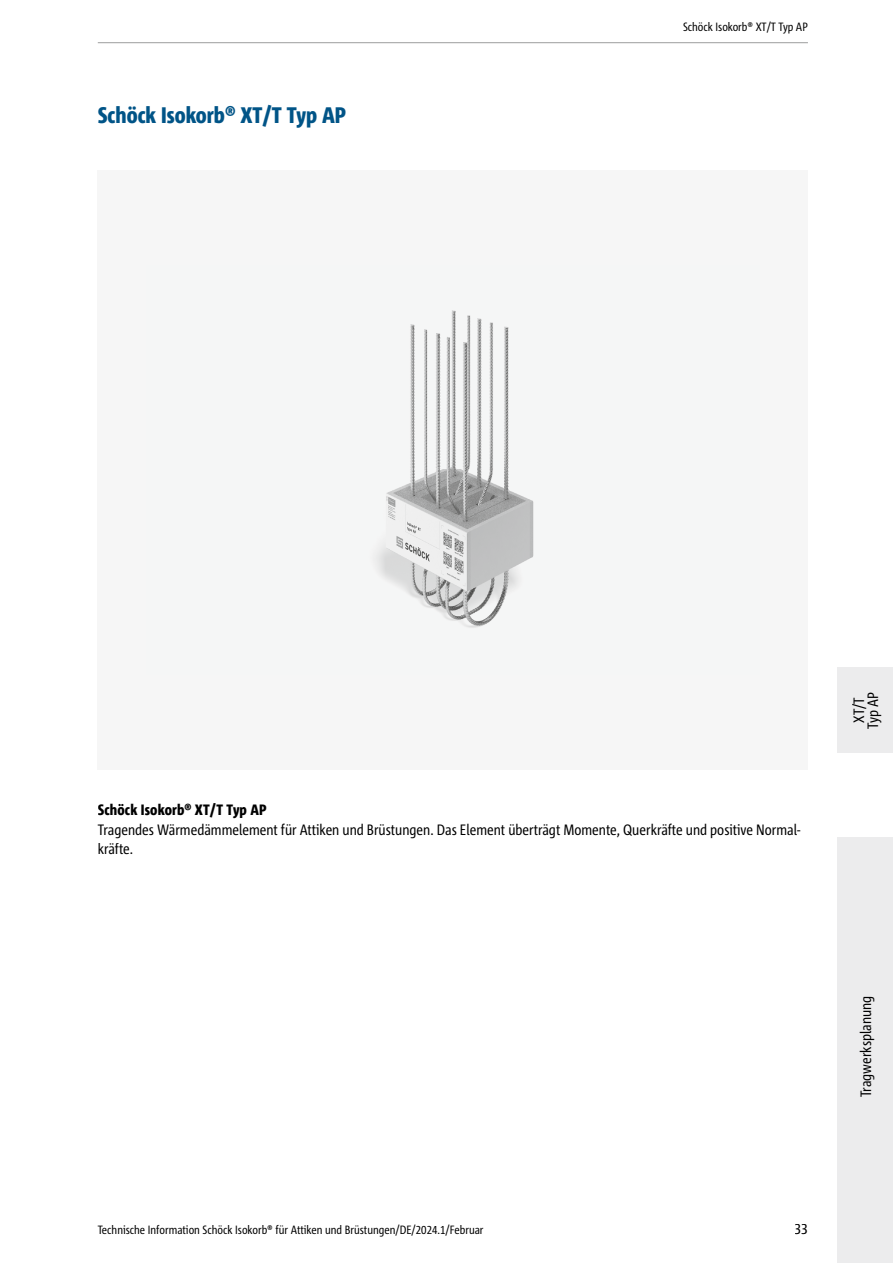
<style>
.page{position:relative;width:893px;height:1263px;background:#fff}
.page>*{position:absolute;margin:0;border:0;box-sizing:border-box;transform-origin:0 0}
.t1{font:800 condensed 22.5px "Corpid Schoeck";color:#005487}
.t2{font:condensed 15px/19.5px "Corpid Schoeck";color:#000}
.t3{font:800 condensed 15px "Corpid Schoeck";letter-spacing:.01em;color:#000}
.t4{font:condensed 12px "Corpid Schoeck";color:#000}
</style>
<div class="page">
<div style="left:98px;top:170px;width:710px;height:600px;background:#f6f6f6"></div>
<img style="left:376px;top:310px;width:158px;height:318px">
<div style="left:838px;top:837px;width:55px;height:426px;background:#ececed"></div>
<div style="left:838px;top:668px;width:55px;height:85px;background:#ececed"></div>
<hr style="left:98px;top:42px;width:710px;height:1px;background:#9c9d9d">
<h1 class="t1" style="left:98px;top:101px;width:250px">Schöck Isokorb® XT/T Typ AP</h1>
<p class="t4" style="left:683px;top:19px;width:126px">Schöck Isokorb® XT/T Typ AP</p>
<p class="t3" style="left:98px;top:801px;width:170px">Schöck Isokorb® XT/T Typ AP</p>
<p class="t2" style="left:98px;top:820px;width:704px">Tragendes Wärmedämmelement für Attiken und Brüstungen. Das Element überträgt Momente, Querkräfte und positive Normal&shy;kräfte.</p>
<p class="t2" style="left:852px;top:729px;width:38px;line-height:14.1px;text-align:center;rotate:-90deg">XT/T<br>Typ AP</p>
<p class="t4" style="left:98px;top:1222px;width:387px">Technische Information Schöck Isokorb® für Attiken und Brüstungen/DE/2024.1/Februar</p>
<p class="t2" style="left:794px;top:1219px;width:15px">33</p>
<p class="t2" style="left:856px;top:1097px;width:103px;rotate:-90deg">Tragwerksplanung</p>
</div>
